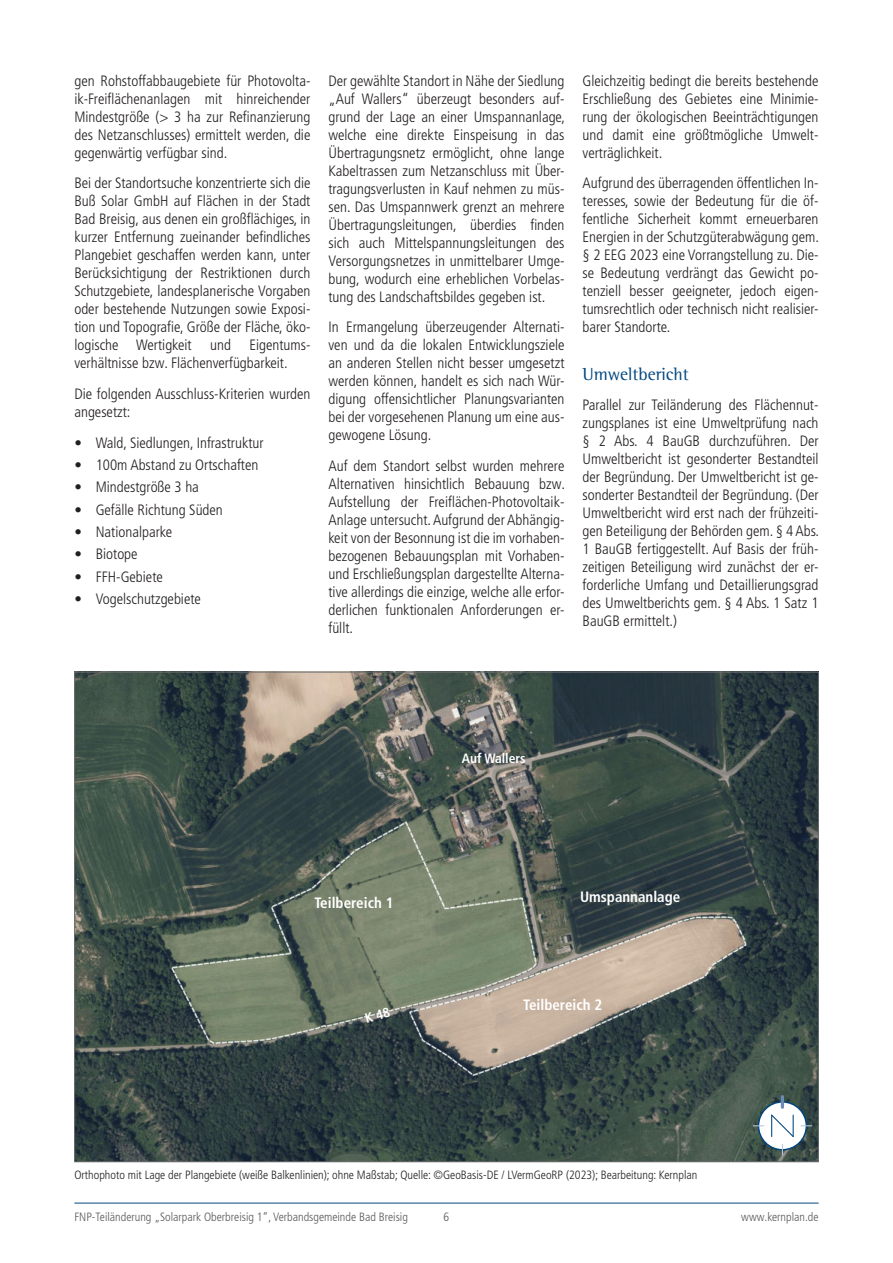
<style>
.page{position:relative;width:893px;height:1263px;background:#fff}
.page>*{position:absolute;margin:0;border:0;box-sizing:border-box;transform-origin:0 0}
.t1{font:18px "Rotis Semi Serif Std";color:#00467e}
.t2{font:300 condensed 15px/18px "Frutiger LT Pro";color:#231f20;text-align:justify}
.t3{font:700 condensed 15px "Frutiger LT Pro";color:#fff}
.t4{font:700 condensed 13.5px "Frutiger LT Pro";color:#fff}
.t5{font:300 condensed 12px "Frutiger LT Pro";color:#231f20}
.t6{font:300 condensed 12px "Frutiger LT Pro";color:#57585a}
</style>
<div class="page">
<hr style="left:74px;top:1203px;width:745px;height:1px;background:#00467e">
<img style="left:76px;top:674px;width:741px;height:486px">
<div style="left:758px;top:1102px;width:48px;height:48px;background:#fff;border-radius:50%"></div>
<div style="left:758px;top:1101px;width:49px;height:49px;border:2px solid #00467e;border-radius:50%"></div>
<svg style="left:801px;top:1124px;width:11px;height:2px"></svg>
<svg style="left:753px;top:1124px;width:11px;height:2px"></svg>
<svg style="left:770px;top:1095px;width:25px;height:60px"></svg>
<svg style="left:365px;top:1007px;width:26px;height:16px"></svg>
<p class="t2" style="left:74px;top:72px;width:238px">gen Rohstoffabbaugebiete für Photovolta&shy;ik-Freiflächenanlagen mit hinreichender Mindestgröße (&gt; 3 ha zur Refinanzierung des Netzanschlusses) ermittelt werden, die gegenwärtig verfügbar sind.</p>
<p class="t2" style="left:74px;top:175px;width:238px">Bei der Standortsuche konzentrierte sich die Buß Solar GmbH auf Flächen in der Stadt Bad Breisig, aus denen ein großflächiges, in kurzer Entfernung zueinander befindliches Plangebiet geschaffen werden kann, unter Berücksichtigung der Restriktionen durch Schutzgebiete, landesplanerische Vorgaben oder bestehende Nutzungen sowie Exposi&shy;tion und Topografie, Größe der Fläche, öko&shy;logische Wertigkeit und Eigentums&shy;verhältnisse bzw. Flächenverfügbarkeit.</p>
<p class="t2" style="left:74px;top:385px;width:238px">Die folgenden Ausschluss-Kriterien wurden angesetzt:</p>
<p class="t2" style="left:74px;top:434px;width:191px">• Wald, Siedlungen, Infrastruktur</p>
<p class="t2" style="left:74px;top:456px;width:185px">• 100m Abstand zu Ortschaften</p>
<p class="t2" style="left:74px;top:479px;width:126px">• Mindestgröße 3 ha</p>
<p class="t2" style="left:74px;top:501px;width:150px">• Gefälle Richtung Süden</p>
<p class="t2" style="left:74px;top:523px;width:99px">• Nationalparke</p>
<p class="t2" style="left:74px;top:545px;width:65px">• Biotope</p>
<p class="t2" style="left:74px;top:568px;width:90px">• FFH-Gebiete</p>
<p class="t2" style="left:74px;top:590px;width:128px">• Vogelschutzgebiete</p>
<p class="t2" style="left:328px;top:72px;width:238px">Der gewählte Standort in Nähe der Siedlung „Auf Wallers“ überzeugt besonders auf&shy;grund der Lage an einer Umspannanlage, welche eine direkte Einspeisung in das Übertragungsnetz ermöglicht, ohne lange Kabeltrassen zum Netzanschluss mit Über&shy;tragungsverlusten in Kauf nehmen zu müs&shy;sen. Das Umspannwerk grenzt an mehrere Übertragungsleitungen, überdies finden sich auch Mittelspannungsleitungen des Versorgungsnetzes in unmittelbarer Umge&shy;bung, wodurch eine erheblichen Vorbelas&shy;tung des Landschafts bildes gegeben ist.</p>
<p class="t2" style="left:328px;top:319px;width:238px">In Ermangelung überzeugender Alternati&shy;ven und da die lokalen Entwicklungsziele an anderen Stellen nicht besser umgesetzt werden können, handelt es sich nach Wür&shy;digung offensichtlicher Planungsvarianten bei der vorgesehenen Planung um eine aus&shy;gewogene Lösung.</p>
<p class="t2" style="left:328px;top:457px;width:238px">Auf dem Standort selbst wurden mehrere Alternativen hinsichtlich Bebauung bzw.<br>Aufstellung der Freiflächen-Photovoltaik-Anlage untersucht. Aufgrund der Abhängig&shy;keit von der Besonnung ist die im vorhaben&shy;bezogenen Bebauungsplan mit Vorhaben&shy;und Erschließungsplan dargestellte Alterna&shy;tive allerdings die einzige, welche alle erfor&shy;derlichen funktionalen Anforderungen er&shy;füllt.</p>
<p class="t2" style="left:582px;top:72px;width:238px">Gleichzeitig bedingt die bereits bestehende Erschließung des Gebietes eine Minimie&shy;rung der ökologischen Beeinträchtigungen und damit eine größtmögliche Umwelt&shy;verträglichkeit.</p>
<p class="t2" style="left:582px;top:175px;width:238px">Aufgrund des überragenden öffentlichen In&shy;teresses, sowie der Bedeutung für die öf&shy;fentliche Sicherheit kommt erneuerbaren Energien in der Schutzgüterabwägung gem. § 2 EEG 2023 eine Vorrangstellung zu. Die&shy;se Bedeutung verdrängt das Gewicht po&shy;tenziell besser geeigneter, jedoch eigen&shy;tumsrechtlich oder technisch nicht realisier&shy;barer Standorte.</p>
<p class="t1" style="left:582px;top:364px;width:108px">Umweltbericht</p>
<p class="t2" style="left:582px;top:397px;width:238px">Parallel zur Teiländerung des Flächennut&shy;zungsplanes ist eine Umweltprüfung nach § 2 Abs. 4 BauGB durchzuführen. Der Umweltbericht ist gesonderter Bestandteil der Begründung. Der Umweltbericht ist ge&shy;sonderter Bestandteil der Begründung. (Der Umweltbericht wird erst nach der frühzeiti&shy;gen Beteiligung der Behörden gem. § 4 Abs.<br>1 BauGB fertiggestellt. Auf Basis der früh&shy;zeitigen Beteiligung wird zunächst der er&shy;forderliche Umfang und Detaillierungsgrad des Umweltberichts gem. § 4 Abs. 1 Satz 1<br>BauGB ermittelt.)</p>
<p class="t4" style="left:462px;top:751px;width:65px">Auf Wallers</p>
<p class="t3" style="left:314px;top:895px;width:81px">Teilbereich 1</p>
<p class="t3" style="left:580px;top:889px;width:102px">Umspannanlage</p>
<p class="t3" style="left:523px;top:997px;width:81px">Teilbereich 2</p>
<p class="t5" style="left:74px;top:1168px;width:624px">Orthophoto mit Lage der Plangebiete (weiße Balkenlinien); ohne Maßstab; Quelle: ©GeoBasis-DE / LVermGeoRP (2023); Bearbeitung: Kernplan</p>
<p class="t6" style="left:74px;top:1212px;width:335px">FNP-Teiländerung „Solarpark Oberbreisig 1“, Verbandsgemeinde Bad Breisig</p>
<p class="t6" style="left:444px;top:1211px;width:7px">6</p>
<p class="t6" style="left:741px;top:1211px;width:79px">www.kernplan.de</p>
</div>
